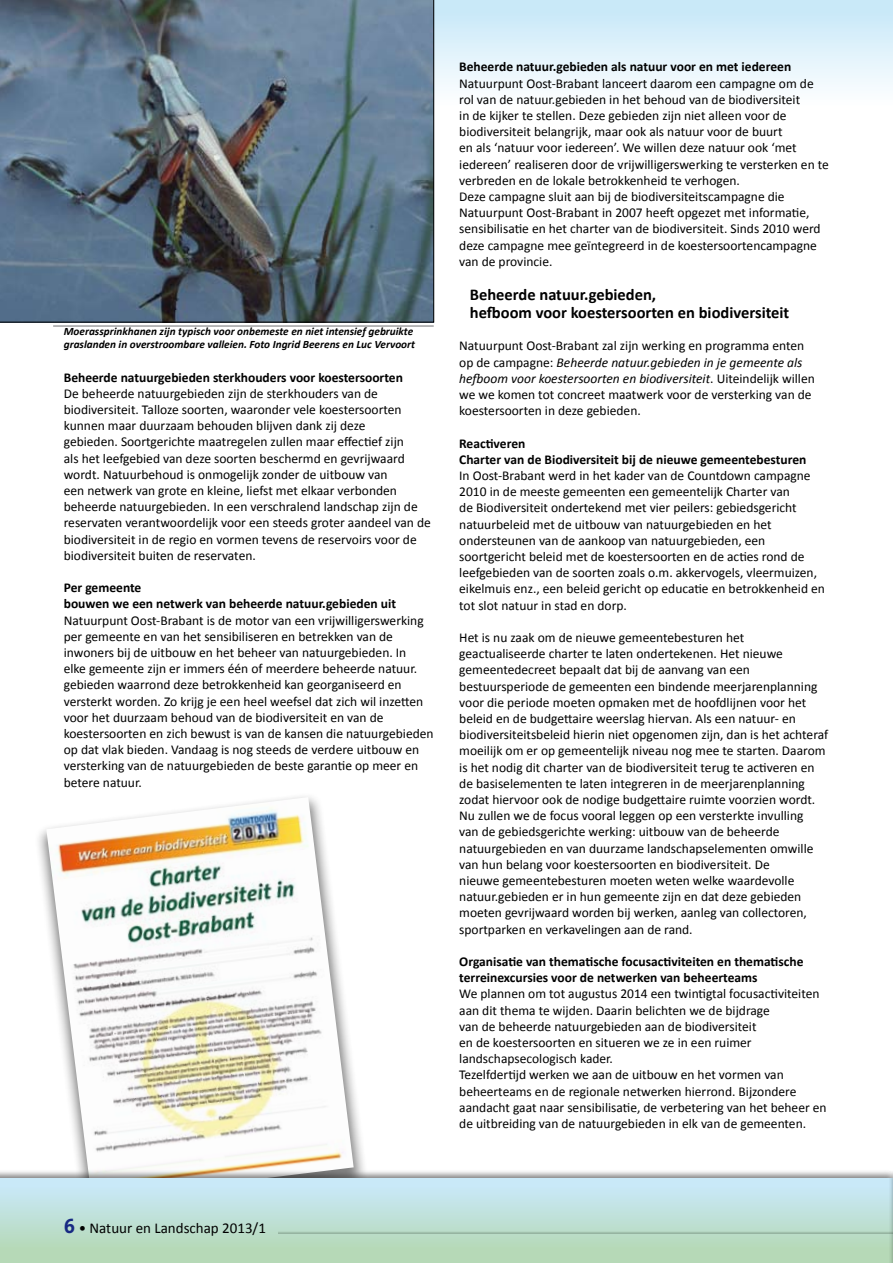
<style>
.page{position:relative;width:893px;height:1263px;background:#fff}
.page>*{position:absolute;margin:0;border:0;box-sizing:border-box;transform-origin:0 0}
.t1{font:700 16.5px/18px "Calibri";color:#000}
.t2{font:15px "Calibri";color:#000}
.t3{font:13.5px/16.2px "Calibri";color:#000}
.t4{font:700 13.5px/16.2px "Calibri";color:#000}
.t5{font:italic 700 11.25px/13.5px "Calibri";color:#000}
.s1{font-style:italic}
.s2{font-family:"The Sans Office";font-weight:700;font-size:21px;color:#172983}
</style>
<div class="page">
<img style="left:46px;top:797px;width:308px;height:372px">
<div style="left:0;top:0;width:893px;height:115px;background:linear-gradient(to bottom,#c4e6f7,#fff)"></div>
<div style="left:0;top:1169px;width:893px;height:94px;background:#000;opacity:.5"></div>
<div style="left:0;top:1179px;width:893px;height:84px;background:linear-gradient(to bottom,#caeafd,#b3d7af)"></div>
<div style="left:888px;top:1169px;width:5px;height:94px;background:#000;opacity:.5"></div>
<img style="left:279px;top:1177px;width:614px;height:82px">
<svg style="left:0;top:0;width:434px;height:322px;background:#5d7081"></svg>
<hr style="left:53px;top:326px;width:381px;height:1px;background:#707173">
<p class="t5" style="left:64px;top:324px;width:353px">Moerassprinkhanen zijn typisch voor onbemeste en niet intensief gebruikte graslanden in overstroombare valleien. Foto Ingrid Beerens en Luc Vervoort</p>
<p class="t4" style="left:64px;top:369px;width:341px">Beheerde natuurgebieden sterkhouders voor koestersoorten</p>
<p class="t3" style="left:64px;top:385px;width:369px">De beheerde natuurgebieden zijn de sterkhouders van de biodiversiteit. Talloze soorten, waaronder vele koestersoorten kunnen maar duurzaam behouden blijven dank zij deze<br>gebieden. Soortgerichte maatregelen zullen maar effectief zijn<br>als het leefgebied van deze soorten beschermd en gevrijwaard wordt. Natuurbehoud is onmogelijk zonder de uitbouw van<br>een netwerk van grote en kleine, liefst met elkaar verbonden beheerde natuurgebieden. In een verschralend landschap zijn de reservaten verantwoordelijk voor een steeds groter aandeel van de biodiversiteit in de regio en vormen tevens de reservoirs voor de biodiversiteit buiten de reservaten.</p>
<p class="t4" style="left:64px;top:579px;width:334px">Per gemeente<br>bouwen we een netwerk van beheerde natuur.gebieden uit</p>
<p class="t3" style="left:64px;top:612px;width:371px">Natuurpunt Oost-Brabant is de motor van een vrijwilligerswerking per gemeente en van het sensibiliseren en betrekken van de inwoners bij de uitbouw en het beheer van natuurgebieden. In<br>elke gemeente zijn er immers één of meerdere beheerde natuur. gebieden waarrond deze betrokkenheid kan georganiseerd en versterkt worden. Zo krijg je een heel weefsel dat zich wil inzetten voor het duurzaam behoud van de biodiversiteit en van de koestersoorten en zich bewust is van de kansen die natuurgebieden op dat vlak bieden. Vandaag is nog steeds de verdere uitbouw en versterking van de natuurgebieden de beste garantie op meer en betere natuur.</p>
<p class="t4" style="left:459px;top:59px;width:333px">Beheerde natuur.gebieden als natuur voor en met iedereen</p>
<p class="t3" style="left:459px;top:75px;width:371px">Natuurpunt Oost-Brabant lanceert daarom een campagne om de rol van de natuur.gebieden in het behoud van de biodiversiteit<br>in de kijker te stellen. Deze gebieden zijn niet alleen voor de biodiversiteit belangrijk, maar ook als natuur voor de buurt<br>en als ‘natuur voor iedereen’. We willen deze natuur ook ‘met iedereen’ realiseren door de vrijwilligerswerking te versterken en te verbreden en de lokale betrokkenheid te verhogen.<br>Deze campagne sluit aan bij de biodiversiteitscampagne die Natuurpunt Oost-Brabant in 2007 heeft opgezet met informatie, sensibilisatie en het charter van de biodiversiteit. Sinds 2010 werd deze campagne mee geïntegreerd in de koestersoortencampagne van de provincie.</p>
<p class="t1" style="left:470px;top:285px;width:321px">Beheerde natuur.gebieden,<br>hefboom voor koestersoorten en biodiversiteit</p>
<p class="t3" style="left:459px;top:338px;width:357px">Natuurpunt Oost-Brabant zal zijn werking en programma enten op de campagne: <span class="s1">Beheerde natuur.gebieden in je gemeente als hefboom voor koestersoorten en biodiversiteit</span>. Uiteindelijk willen we we komen tot concreet maatwerk voor de versterking van de koestersoorten in deze gebieden.</p>
<p class="t4" style="left:459px;top:435px;width:349px">Reactiveren<br>Charter van de Biodiversiteit bij de nieuwe gemeentebesturen</p>
<p class="t3" style="left:459px;top:467px;width:367px">In Oost-Brabant werd in het kader van de Countdown campagne 2010 in de meeste gemeenten een gemeentelijk Charter van<br>de Biodiversiteit ondertekend met vier peilers: gebiedsgericht natuurbeleid met de uitbouw van natuurgebieden en het ondersteunen van de aankoop van natuurgebieden, een soortgericht beleid met de koestersoorten en de acties rond de leefgebieden van de soorten zoals o.m. akkervogels, vleermuizen, eikelmuis enz., een beleid gericht op educatie en betrokkenheid en tot slot natuur in stad en dorp.</p>
<p class="t3" style="left:459px;top:629px;width:370px">Het is nu zaak om de nieuwe gemeentebesturen het geactualiseerde charter te laten ondertekenen. Het nieuwe gemeentedecreet bepaalt dat bij de aanvang van een bestuursperiode de gemeenten een bindende meerjarenplanning voor die periode moeten opmaken met de hoofdlijnen voor het beleid en de budgettaire weerslag hiervan. Als een natuur- en biodiversiteitsbeleid hierin niet opgenomen zijn, dan is het achteraf moeilijk om er op gemeentelijk niveau nog mee te starten. Daarom is het nodig dit charter van de biodiversiteit terug te activeren en de basiselementen te laten integreren in de meerjarenplanning zodat hiervoor ook de nodige budgettaire ruimte voorzien wordt.<br>Nu zullen we de focus vooral leggen op een versterkte invulling<br>van de gebiedsgerichte werking: uitbouw van de beheerde natuurgebieden en van duurzame landschapselementen omwille van hun belang voor koestersoorten en biodiversiteit. De<br>nieuwe gemeentebesturen moeten weten welke waardevolle natuur.gebieden er in hun gemeente zijn en dat deze gebieden moeten gevrijwaard worden bij werken, aanleg van collectoren, sportparken en verkavelingen aan de rand.</p>
<p class="t4" style="left:459px;top:953px;width:346px">Organisatie van thematische focusactiviteiten en thematische terreinexcursies voor de netwerken van beheerteams</p>
<p class="t3" style="left:459px;top:986px;width:369px">We plannen om tot augustus 2014 een twintigtal focusactiviteiten aan dit thema te wijden. Daarin belichten we de bijdrage<br>van de beheerde natuurgebieden aan de biodiversiteit<br>en de koestersoorten en situeren we ze in een ruimer landschapsecologisch kader.<br>Tezelfdertijd werken we aan de uitbouw en het vormen van beheerteams en de regionale netwerken hierrond. Bijzondere aandacht gaat naar sensibilisatie, de verbetering van het beheer en de uitbreiding van de natuurgebieden in elk van de gemeenten.</p>
<p class="t2" style="left:64px;top:1219px;width:204px"><span class="s2">6</span> • Natuur en Landschap 2013/1</p>
</div>
